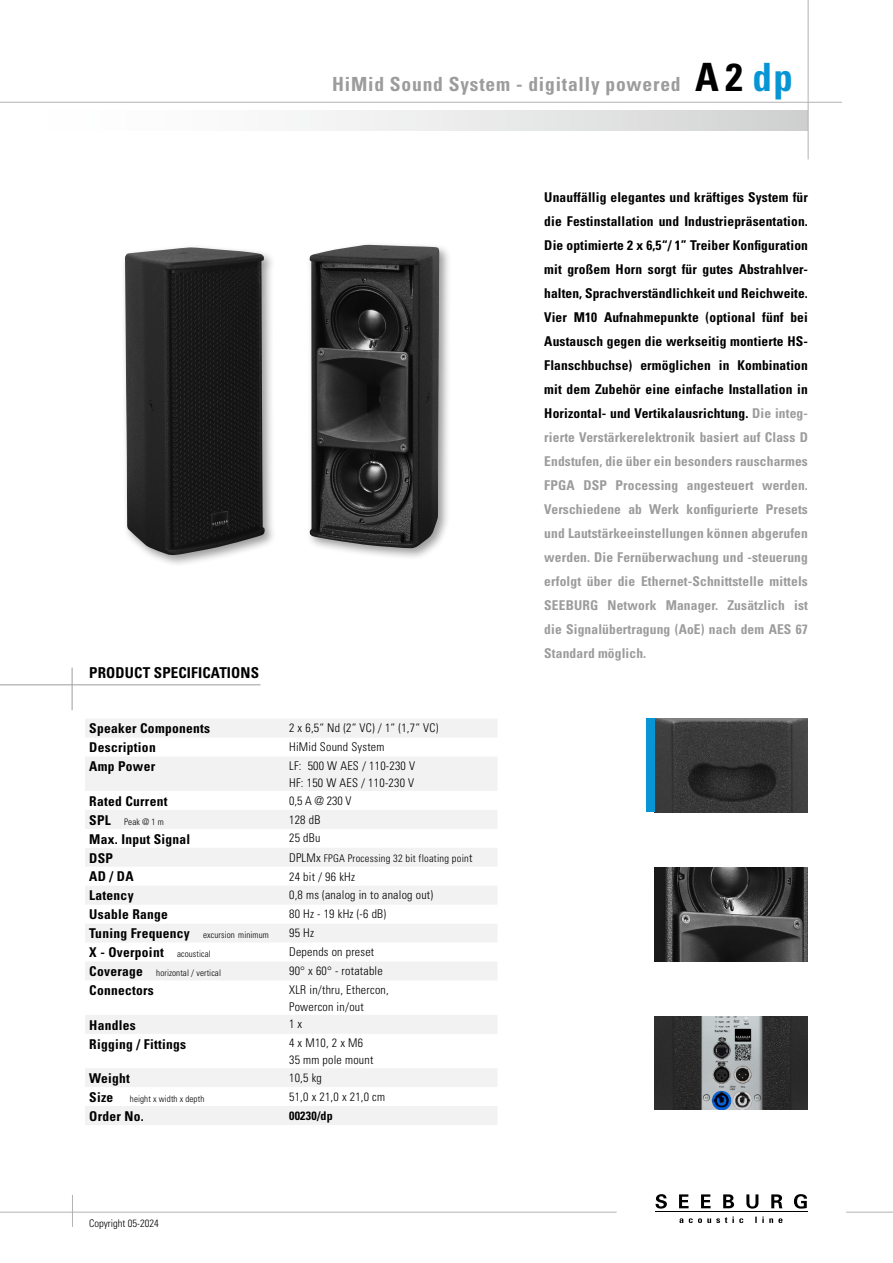
<style>
.page{position:relative;width:893px;height:1263px;background:#fff}
.page>*{position:absolute;margin:0;border:0;box-sizing:border-box;transform-origin:0 0}
.t1{font:700 condensed 39px "Univers";color:#000}
.t2{font:700 condensed 19.5px "Univers";letter-spacing:.04em;color:#9c9c9d}
.t3{font:700 condensed 15px "Univers";letter-spacing:.01em;color:#000}
.t4{font:700 condensed 13.5px/24px "Univers";letter-spacing:.02em;color:#000;text-align:justify}
.t5{font:300 condensed 12px/16.5px "Univers";letter-spacing:.02em;color:#000}
.t6{font:300 condensed 12px "Univers LT";letter-spacing:.02em;color:#000}
.t7{font:700 condensed 12px "Univers";letter-spacing:.02em;color:#000}
.t8{font:300 condensed 10.5px "Univers LT";letter-spacing:.02em;color:#000}
.t9{font:300 condensed 10.5px "Univers";color:#000}
.t10{font:300 condensed 9px "Univers";letter-spacing:.01em;color:#000}
.s1{color:#0795d4}
.s2{font-weight:700;font-size:13.5px}
.s3{font-size:12px}
.s4{font-weight:300;font-size:9px}
.s5{color:#9c9c9d}
</style>
<div class="page">
<hr style="left:0;top:684px;width:260px;height:1px;background:#9c9c9d">
<hr style="left:72px;top:668px;width:1px;height:42px;background:#9c9c9d">
<div style="left:0;top:111px;width:808px;height:19px;background:linear-gradient(to right,#fff,#d4d5d5)"></div>
<hr style="left:0;top:102px;width:842px;height:1px;background:#b1b2b3">
<hr style="left:808px;top:0;width:1px;height:159px;background:#b1b2b3">
<hr style="left:0;top:1212px;width:617px;height:1px;background:#b1b2b3">
<hr style="left:846px;top:1212px;width:47px;height:1px;background:#b1b2b3">
<hr style="left:655px;top:1211px;width:152px;height:1px;background:#000">
<svg style="left:679px;top:1216px;width:103px;height:7px"></svg>
<svg style="left:655px;top:1194px;width:12px;height:14px"></svg>
<svg style="left:679px;top:1194px;width:10px;height:14px"></svg>
<svg style="left:701px;top:1194px;width:10px;height:14px"></svg>
<svg style="left:723px;top:1194px;width:11px;height:14px"></svg>
<svg style="left:746px;top:1194px;width:12px;height:14px"></svg>
<svg style="left:771px;top:1194px;width:11px;height:14px"></svg>
<svg style="left:794px;top:1194px;width:13px;height:14px"></svg>
<hr style="left:72px;top:1195px;width:1px;height:32px;background:#b1b2b3">
<div style="left:121px;top:243px;width:156px;height:325px;background:#000;opacity:.4"></div>
<img style="left:125px;top:247px;width:140px;height:308px">
<div style="left:306px;top:241px;width:146px;height:320px;background:#000;opacity:.4"></div>
<img style="left:310px;top:245px;width:129px;height:303px">
<svg style="left:85px;top:719px;width:412px;height:406px;fill:#f6f6f6"></svg>
<img style="left:655px;top:867px;width:153px;height:94px">
<img style="left:655px;top:719px;width:153px;height:93px">
<div style="left:646px;top:719px;width:9px;height:93px;background:#0795d4"></div>
<img style="left:655px;top:1016px;width:153px;height:94px">
<h2 class="t2" style="left:332px;top:72px;width:350px">HiMid Sound System - digitally powered</h2>
<h1 class="t1" style="left:695px;top:53px;width:99px">A 2<span class="s1">dp</span></h1>
<p class="t3" style="left:89px;top:663px;width:171px">PRODUCT SPECIFICATIONS</p>
<p class="t4" style="left:89px;top:716px;width:122px">Speaker Components</p>
<p class="t5" style="left:289px;top:720px;width:151px">2 x 6,5“ Nd (2“ VC) / 1“ (1,7“ VC)</p>
<p class="t4" style="left:89px;top:735px;width:68px">Description</p>
<p class="t5" style="left:289px;top:738px;width:97px">HiMid Sound System</p>
<p class="t4" style="left:89px;top:754px;width:67px">Amp Power</p>
<p class="t5" style="left:289px;top:757px;width:127px">LF: 500 W AES / 110-230 V<br>HF: 150 W AES / 110-230 V</p>
<p class="t4" style="left:89px;top:789px;width:80px">Rated Current</p>
<p class="t5" style="left:289px;top:792px;width:64px">0,5 A @ 230 V</p>
<p class="t10" style="left:89px;top:816px;width:76px"><span class="s2">SPL</span> Peak @ 1 m</p>
<p class="t5" style="left:289px;top:811px;width:33px">128 dB</p>
<p class="t4" style="left:89px;top:826px;width:103px">Max. Input Signal</p>
<p class="t5" style="left:289px;top:830px;width:33px">25 dBu</p>
<p class="t4" style="left:89px;top:845px;width:25px">DSP</p>
<p class="t8" style="left:289px;top:851px;width:185px"><span class="s3">DPLMx</span> FPGA Processing 32 bit floating poin<span class="s3">t</span></p>
<p class="t4" style="left:89px;top:864px;width:46px">AD / DA</p>
<p class="t6" style="left:289px;top:869px;width:67px">24 bit / 96 kHz</p>
<p class="t4" style="left:89px;top:883px;width:46px">Latency</p>
<p class="t6" style="left:289px;top:888px;width:146px">0,8 ms (analog in to analog out)</p>
<p class="t4" style="left:89px;top:902px;width:80px">Usable Range</p>
<p class="t5" style="left:289px;top:906px;width:98px">80 Hz - 19 kHz (-6 dB)</p>
<p class="t10" style="left:89px;top:930px;width:181px"><span class="s2">Tuning Frequency</span> excursion minimum</p>
<p class="t5" style="left:289px;top:924px;width:26px">95 Hz</p>
<p class="t4" style="left:89px;top:940px;width:123px">X - Overpoint <span class="s4">acoustical</span></p>
<p class="t5" style="left:289px;top:943px;width:87px">Depends on preset</p>
<p class="t10" style="left:89px;top:968px;width:133px"><span class="s2">Coverage</span> horizontal / vertical</p>
<p class="t5" style="left:289px;top:962px;width:95px">90° x 60° - rotatable</p>
<p class="t4" style="left:89px;top:978px;width:66px">Connectors</p>
<p class="t5" style="left:289px;top:981px;width:101px">XLR in/thru, Ethercon,<br>Powercon in/out</p>
<p class="t4" style="left:89px;top:1012px;width:48px">Handles</p>
<p class="t5" style="left:289px;top:1016px;width:15px">1 x</p>
<p class="t4" style="left:89px;top:1031px;width:98px">Rigging / Fittings</p>
<p class="t5" style="left:289px;top:1035px;width:86px">4 x M10, 2 x M6<br>35 mm pole mount</p>
<p class="t4" style="left:89px;top:1066px;width:42px">Weight</p>
<p class="t5" style="left:289px;top:1069px;width:34px">10,5 kg</p>
<p class="t10" style="left:89px;top:1093px;width:117px"><span class="s2">Size</span> height x width x depth</p>
<p class="t5" style="left:289px;top:1088px;width:98px">51,0 x 21,0 x 21,0 cm</p>
<p class="t4" style="left:89px;top:1104px;width:56px">Order No.</p>
<p class="t7" style="left:289px;top:1108px;width:45px">00230/dp</p>
<p class="t9" style="left:89px;top:1216px;width:71px">Copyright 05-2024</p>
<p class="t4" style="left:544px;top:185px;width:265px">Unauffällig elegantes und kräftiges System für die Festinstallation und Industriepräsentation.<br>Die optimierte 2 x 6,5“/ 1” Treiber Konfiguration mit großem Horn sorgt für gutes Abstrahlver&shy;halten, Sprachverständlichkeit und Reichweite.<br>Vier M10 Aufnahmepunkte (optional fünf bei Austausch gegen die werkseitig montierte HS-Flanschbuchse) ermöglichen in Kombination mit dem Zubehör eine einfache Installation in Horizontal- und Vertikalausrichtung. <span class="s5">Die integ&shy;rierte Verstärkerelektronik basiert auf Class D Endstufen, die über ein besonders rauscharmes FPGA DSP Processing angesteuert werden.<br>Verschiedene ab Werk konfigurierte Presets und Lautstärkeeinstellungen können abgerufen werden. Die Fernüberwachung und -steuerung erfolgt über die Ethernet-Schnittstelle mittels SEEBURG Network Manager. Zusätzlich ist die Signalübertragung (AoE) nach dem AES 67<br>Standard möglich.</span></p>
</div>
